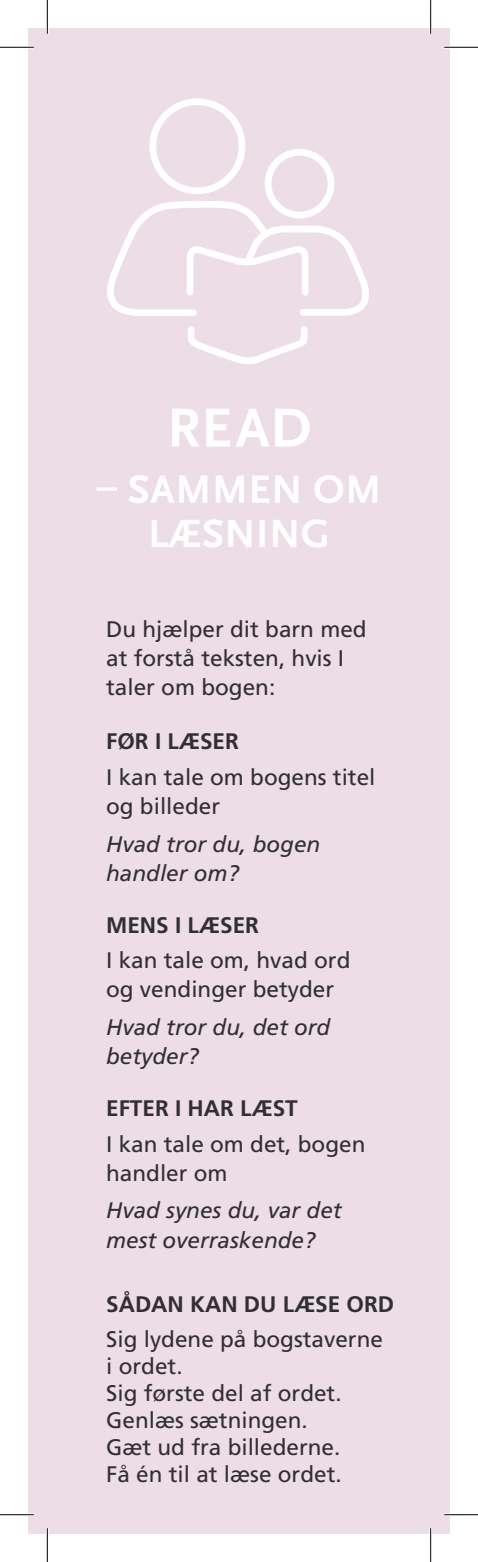
<style>
.page{position:relative;width:478px;height:1562px;background:#fff}
.page>*{position:absolute;margin:0;border:0;box-sizing:border-box;transform-origin:0 0}
.t1{font:700 57.38px "Scala Sans";color:#fff}
.t2{font:700 41.18px "Scala Sans";letter-spacing:.01em;color:#fff}
.t3{font:22.5px/29.2px "Frutiger";color:#312f30}
.t4{font:italic 22.5px/29.2px "Frutiger";color:#312f30}
.t5{font:700 22.5px "Frutiger";color:#312f30}
</style>
<div class="page">
<div style="left:28px;top:28px;width:421px;height:1505px;background:#ecdde6"></div>
<div style="left:149px;top:98px;width:96px;height:96px;border:7px solid #fff;border-radius:50%"></div>
<div style="left:264px;top:149px;width:70px;height:69px;border:7px solid #fff;border-radius:50%"></div>
<svg style="left:107px;top:196px;width:262px;height:168px"></svg>
<svg style="left:96px;top:475px;width:281px;height:28px"></svg>
<hr style="left:0;top:46px;width:34px;height:3px;background:#fff">
<hr style="left:443px;top:46px;width:34px;height:3px;background:#fff">
<hr style="left:0;top:1513px;width:34px;height:3px;background:#fff">
<hr style="left:443px;top:1513px;width:34px;height:3px;background:#fff">
<hr style="left:46px;top:0;width:3px;height:34px;background:#fff">
<hr style="left:46px;top:1528px;width:3px;height:33px;background:#fff">
<hr style="left:429px;top:0;width:2px;height:34px;background:#fff">
<hr style="left:429px;top:1528px;width:2px;height:33px;background:#fff">
<hr style="left:0;top:47px;width:34px;height:1px;background:#000">
<hr style="left:443px;top:47px;width:34px;height:1px;background:#000">
<hr style="left:0;top:1514px;width:34px;height:1px;background:#000">
<hr style="left:443px;top:1514px;width:34px;height:1px;background:#000">
<hr style="left:47px;top:0;width:1px;height:34px;background:#000">
<hr style="left:47px;top:1528px;width:1px;height:33px;background:#000">
<hr style="left:430px;top:0;width:1px;height:34px;background:#000">
<hr style="left:430px;top:1528px;width:1px;height:33px;background:#000">
<h1 class="t1" style="left:167px;top:397px;width:146px">READ</h1>
<h2 class="t2" style="left:148px;top:512px;width:183px">LÆSNING</h2>
<p class="t3" style="left:106px;top:614px;width:262px">Du hjælper dit barn med at forstå teksten, hvis I taler om bogen:</p>
<p class="t5" style="left:106px;top:728px;width:134px">FØR I LÆSER</p>
<p class="t3" style="left:106px;top:762px;width:270px">I kan tale om bogens titel og billeder</p>
<p class="t4" style="left:106px;top:829px;width:215px">Hvad tror du, bogen handler om?</p>
<p class="t5" style="left:106px;top:911px;width:154px">MENS I LÆSER</p>
<p class="t3" style="left:106px;top:945px;width:245px">I kan tale om, hvad ord og vendinger betyder</p>
<p class="t4" style="left:106px;top:1012px;width:225px">Hvad tror du, det ord betyder?</p>
<p class="t5" style="left:106px;top:1095px;width:193px">EFTER I HAR LÆST</p>
<p class="t3" style="left:106px;top:1129px;width:260px">I kan tale om det, bogen handler om</p>
<p class="t4" style="left:106px;top:1195px;width:237px">Hvad synes du, var det mest overraskende?</p>
<p class="t5" style="left:106px;top:1290px;width:289px">SÅDAN KAN DU LÆSE ORD</p>
<p class="t3" style="left:106px;top:1326px;width:278px;line-height:27px">Sig lydene på bogstaverne i ordet.<br>Sig første del af ordet.<br>Genlæs sætningen.<br>Gæt ud fra billederne.<br>Få én til at læse ordet.</p>
</div>
